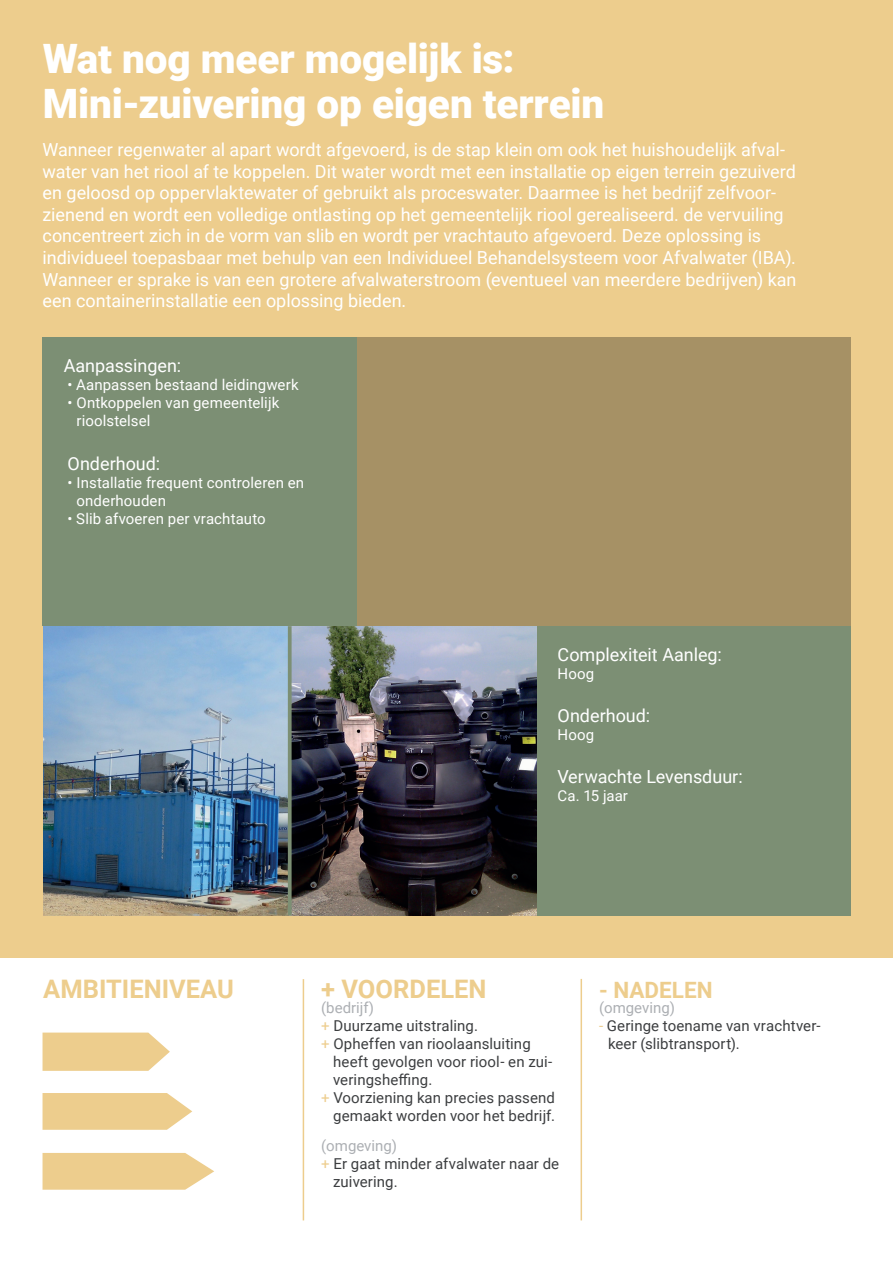
<style>
.page{position:relative;width:893px;height:1263px;background:#fff}
.page>*{position:absolute;margin:0;border:0;box-sizing:border-box;transform-origin:0 0}
.t1{font:900 40.5px/45px "Roboto";letter-spacing:-.005em;color:#fff}
.t2{font:700 25.5px "Roboto";color:#edcd8d}
.t3{font:700 22.5px "Roboto";color:#edcd8d}
.t4{font:18px/21.6px "Roboto";color:#fff}
.t5{font:15px/18px "Roboto";letter-spacing:.005em;color:#3c3e40}
.t6{font:15px/18px "Roboto";letter-spacing:.01em;color:#fff}
.t7{font:15px "Roboto";color:#acafb3}
.s1{color:#edcd8d}
</style>
<div class="page">
<div style="left:0;top:0;width:893px;height:958px;background:#edcd8d"></div>
<hr style="left:581px;top:979px;width:1px;height:241px;background:#edcd8d">
<div style="left:357px;top:338px;width:493px;height:288px;background:#a69165"></div>
<div style="left:43px;top:338px;width:314px;height:288px;background:#7c8f74"></div>
<svg style="left:43px;top:1153px;width:171px;height:37px;background:#eed197"></svg>
<svg style="left:43px;top:1093px;width:149px;height:37px;background:#eed197"></svg>
<svg style="left:43px;top:1032px;width:127px;height:39px;background:#eed298"></svg>
<hr style="left:303px;top:979px;width:1px;height:241px;background:#edcd8d">
<div style="left:536px;top:626px;width:314px;height:289px;background:#7c8f74"></div>
<img style="left:43px;top:626px;width:493px;height:289px">
<svg style="left:288px;top:626px;width:4px;height:289px"></svg>
<h1 class="t1" style="left:43px;top:35px;width:563px">Wat nog meer mogelijk is:<br>Mini-zuivering op eigen terrein</h1>
<p class="t4" style="left:43px;top:138px;width:755px">Wanneer regenwater al apart wordt afgevoerd, is de stap klein om ook het huishoudelijk afval&shy;water van het riool af te koppelen. Dit water wordt met een installatie op eigen terrein gezuiverd en geloosd op oppervlaktewater of gebruikt als proceswater. Daarmee is het bedrijf zelfvoor&shy;zienend en wordt een volledige ontlasting op het gemeentelijk riool gerealiseerd. de vervuiling concentreert zich in de vorm van slib en wordt per vrachtauto afgevoerd. Deze oplossing is individueel toepasbaar met behulp van een Individueel Behandelsysteem voor Afvalwater (IBA).<br>Wanneer er sprake is van een grotere afvalwaterstroom (eventueel van meerdere bedrijven) kan een containerinstallatie een oplossing bieden.</p>
<p class="t4" style="left:64px;top:355px;width:119px">Aanpassingen:</p>
<p class="t6" style="left:68px;top:376px;width:233px">• Aanpassen bestaand leidingwerk</p>
<p class="t6" style="left:77px;top:394px;width:204px;text-indent:-9px">• Ontkoppelen van gemeentelijk rioolstelsel</p>
<p class="t4" style="left:68px;top:452px;width:94px">Onderhoud:</p>
<p class="t6" style="left:77px;top:473px;width:229px;text-indent:-9px">• Installatie frequent controleren en onderhouden</p>
<p class="t6" style="left:68px;top:509px;width:200px">• Slib afvoeren per vrachtauto</p>
<p class="t4" style="left:558px;top:643px;width:166px">Complexiteit Aanleg:</p>
<p class="t6" style="left:558px;top:664px;width:38px">Hoog</p>
<p class="t4" style="left:558px;top:704px;width:94px">Onderhoud:</p>
<p class="t6" style="left:558px;top:725px;width:38px">Hoog</p>
<p class="t4" style="left:558px;top:765px;width:187px">Verwachte Levensduur:</p>
<p class="t6" style="left:558px;top:786px;width:72px">Ca. 15 jaar</p>
<h2 class="t2" style="left:321px;top:971px;width:167px">+ VOORDELEN</h2>
<p class="t7" style="left:321px;top:997px;width:54px">(bedrijf)</p>
<p class="t5" style="left:321px;top:1016px;width:158px"><span class="s1">+</span> Duurzame uitstraling.</p>
<p class="t5" style="left:321px;top:1034px;width:211px"><span class="s1">+</span> Opheffen van rioolaansluiting</p>
<p class="t5" style="left:333px;top:1052px;width:221px">heeft gevolgen voor riool- en zui-</p>
<p class="t5" style="left:333px;top:1070px;width:101px">veringsheffing.</p>
<p class="t5" style="left:321px;top:1088px;width:235px"><span class="s1">+</span> Voorziening kan precies passend</p>
<p class="t5" style="left:333px;top:1106px;width:223px">gemaakt worden voor het bedrijf.</p>
<p class="t7" style="left:321px;top:1135px;width:77px">(omgeving)</p>
<p class="t5" style="left:321px;top:1154px;width:240px"><span class="s1">+</span> Er gaat minder afvalwater naar de</p>
<p class="t5" style="left:333px;top:1172px;width:66px">zuivering.</p>
<h2 class="t2" style="left:43px;top:971px;width:192px">AMBITIENIVEAU</h2>
<p class="t3" style="left:599px;top:974px;width:115px">- NADELEN</p>
<p class="t7" style="left:599px;top:997px;width:77px">(omgeving)</p>
<p class="t5" style="left:608px;top:1016px;width:214px;text-indent:-9px"><span class="s1">-</span> Geringe toename van vrachtver&shy;keer (slibtransport).</p>
</div>
